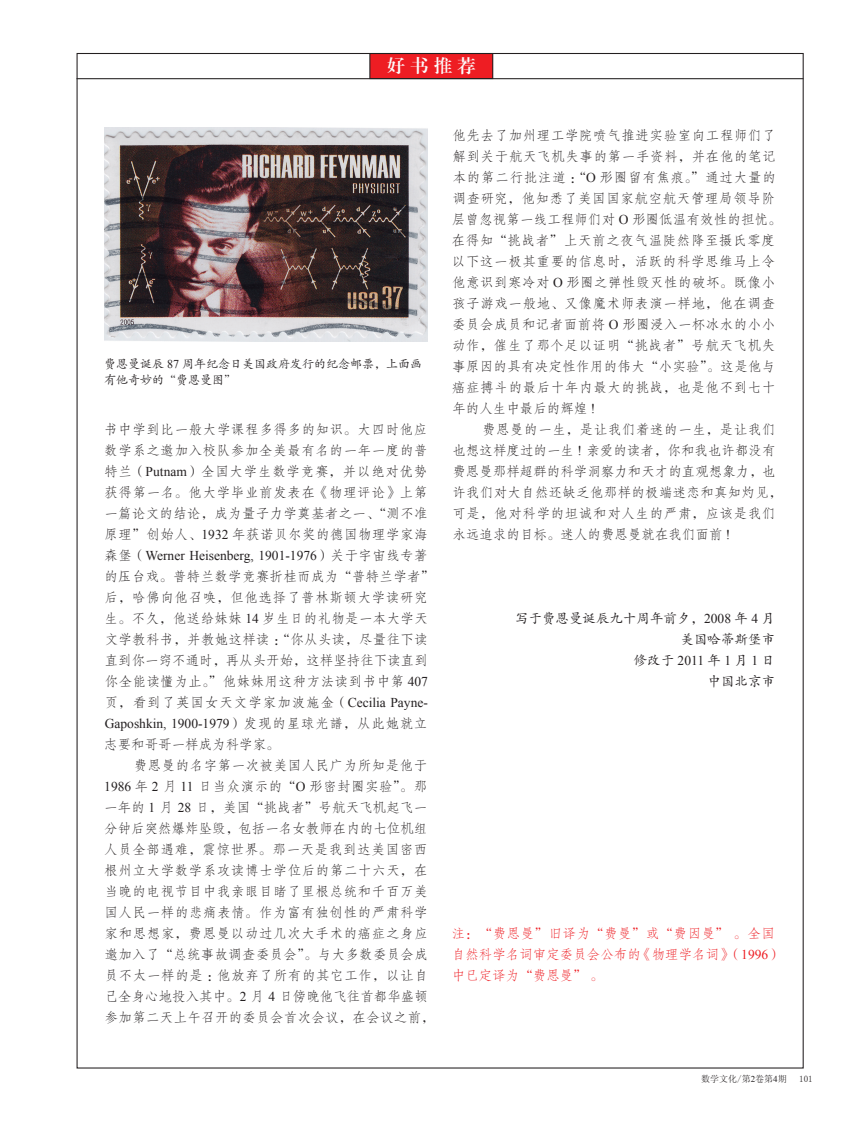
<style>
.page{position:relative;width:859px;height:1123px;background:#fff}
.page>*{position:absolute;margin:0;border:0;box-sizing:border-box;transform-origin:0 0}
.t1{font:18px "FZXBSK GBK1 0";color:#fcfcfc}
.t2{font:13.5px "FZFSK GBK1 0";letter-spacing:.04em;color:#231f20}
.t3{font:13.5px "FZFSK GBK1 0";color:#231f20}
.t4{font:13.5px "FZFSK GBK1 0";letter-spacing:.02em;color:#231f20}
.t5{font:13.5px "Times New Roman";color:#231f20}
.t6{font:13.5px/21px "FZFSK GBK1 0";color:#ee1d23}
.t7{font:13.5px "FZFSK GBK1 0";letter-spacing:.01em;color:#231f20}
.t8{font:13.5px/21px "FZKTK GBK1 0";color:#231f20;text-align:right}
.t9{font:13.5px "FZFSK GBK1 0";letter-spacing:.07em;color:#231f20}
.t10{font:12px/16.5px "FZKTK GBK1 0";color:#231f20}
.t11{font:9px "Sim Sun";color:#231f20}
.s1{font-family:"Times New Roman"}
.s2{font-family:"FZFSK GBK1 0"}
</style>
<div class="page">
<hr style="left:77px;top:78px;width:726px;height:1px;background:#231f20">
<div style="left:370px;top:54px;width:123px;height:25px;background:#ee1d23"></div>
<div style="left:369px;top:53px;width:124px;height:26px;border:1px solid #231f20"></div>
<img style="left:104px;top:128px;width:323px;height:213px">
<p class="t1" style="left:387px;top:56px;width:90px">好书推荐</p>
<p class="t10" style="left:104px;top:355px;width:319px">费恩曼诞辰 <span class="s1">87</span> 周年纪念日美国政府发行的纪念邮票，上面画有他奇妙的“费恩曼图”</p>
<p class="t2" style="left:104px;top:422px;width:325px">书中学到比一般大学课程多得多的知识。大四时他应</p>
<p class="t2" style="left:104px;top:443px;width:325px">数学系之邀加入校队参加全美最有名的一年一度的普</p>
<p class="t2" style="left:104px;top:464px;width:325px">特兰（<span class="s1">Putnam</span>）全国大学生数学竞赛，并以绝对优势</p>
<p class="t2" style="left:104px;top:485px;width:325px">获得第一名。他大学毕业前发表在《物理评论》上第</p>
<p class="t4" style="left:104px;top:506px;width:325px">一篇论文的结论，成为量子力学奠基者之一、“测不准</p>
<p class="t2" style="left:104px;top:527px;width:325px">原理”创始人、<span class="s1">1932</span> 年获诺贝尔奖的德国物理学家海</p>
<p class="t5" style="left:105px;top:546px;width:325px"><span class="s2">森堡（</span>Werner Heisenberg, 1901-1976<span class="s2">）关于宇宙线专著</span></p>
<p class="t4" style="left:104px;top:569px;width:331px">的压台戏。普特兰数学竞赛折桂而成为“普特兰学者”</p>
<p class="t2" style="left:105px;top:590px;width:325px">后，哈佛向他召唤，但他选择了普林斯顿大学读研究</p>
<p class="t2" style="left:105px;top:611px;width:325px">生。不久，他送给妹妹 <span class="s1">14</span> 岁生日的礼物是一本大学天</p>
<p class="t2" style="left:105px;top:632px;width:325px">文学教科书，并教她这样读：“你从头读，尽量往下读</p>
<p class="t3" style="left:105px;top:653px;width:325px">直到你一窍不通时，再从头开始，这样坚持往下读直到</p>
<p class="t2" style="left:105px;top:674px;width:325px">你全能读懂为止。”他妹妹用这种方法读到书中第 <span class="s1">407</span></p>
<p class="t9" style="left:105px;top:695px;width:325px">页，看到了英国女天文学家加波施金（<span class="s1">Cecilia Payne-</span></p>
<p class="t5" style="left:105px;top:714px;width:324px">Gaposhkin, 1900-1979<span class="s2">）发现的星球光譜，从此她就立</span></p>
<p class="t3" style="left:104px;top:737px;width:177px">志要和哥哥一样成为科学家。</p>
<p class="t2" style="left:134px;top:758px;width:295px">费恩曼的名字第一次被美国人民广为所知是他于</p>
<p class="t2" style="left:104px;top:779px;width:325px"><span class="s1">1986</span> 年 <span class="s1">2</span> 月 <span class="s1">11</span> 日当众演示的“<span class="s1">O</span> 形密封圈实验”。那</p>
<p class="t7" style="left:104px;top:800px;width:325px">一年的 <span class="s1">1</span> 月 <span class="s1">28</span> 日，美国“挑战者”号航天飞机起飞一</p>
<p class="t3" style="left:104px;top:821px;width:325px">分钟后突然爆炸坠毁，包括一名女教师在内的七位机组</p>
<p class="t2" style="left:104px;top:842px;width:325px">人员全部遇难，震惊世界。那一天是我到达美国密西</p>
<p class="t2" style="left:104px;top:863px;width:325px">根州立大学数学系攻读博士学位后的第二十六天，在</p>
<p class="t2" style="left:104px;top:884px;width:325px">当晚的电视节目中我亲眼目睹了里根总统和千百万美</p>
<p class="t2" style="left:104px;top:905px;width:325px">国人民一样的悲痛表情。作为富有独创性的严肃科学</p>
<p class="t2" style="left:105px;top:926px;width:325px">家和思想家，费恩曼以动过几次大手术的癌症之身应</p>
<p class="t4" style="left:105px;top:947px;width:325px">邀加入了“总统事故调查委员会”。与大多数委员会成</p>
<p class="t2" style="left:105px;top:968px;width:325px">员不太一样的是：他放弃了所有的其它工作，以让自</p>
<p class="t3" style="left:105px;top:989px;width:325px">己全身心地投入其中。<span class="s1">2</span> 月 <span class="s1">4</span> 日傍晚他飞往首都华盛顿</p>
<p class="t4" style="left:105px;top:1010px;width:331px">参加第二天上午召开的委员会首次会议，在会议之前，</p>
<p class="t2" style="left:452px;top:128px;width:325px">他先去了加州理工学院喷气推进实验室向工程师们了</p>
<p class="t2" style="left:453px;top:149px;width:325px">解到关于航天飞机失事的第一手资料，并在他的笔记</p>
<p class="t2" style="left:453px;top:170px;width:325px">本的第二行批注道：“<span class="s1">O</span> 形圈留有焦痕。”通过大量的</p>
<p class="t2" style="left:453px;top:191px;width:324px">调查研究，他知悉了美国国家航空航天管理局领导阶</p>
<p class="t7" style="left:452px;top:212px;width:331px">层曾忽视第一线工程师们对 <span class="s1">O</span> 形圈低温有效性的担忧。</p>
<p class="t2" style="left:452px;top:233px;width:325px">在得知“挑战者”上天前之夜气温陡然降至摄氏零度</p>
<p class="t2" style="left:452px;top:254px;width:325px">以下这一极其重要的信息时，活跃的科学思维马上令</p>
<p class="t2" style="left:452px;top:275px;width:325px">他意识到寒冷对 <span class="s1">O</span> 形圈之弹性毁灭性的破坏。既像小</p>
<p class="t2" style="left:452px;top:296px;width:325px">孩子游戏一般地、又像魔术师表演一样地，他在调查</p>
<p class="t2" style="left:452px;top:317px;width:325px">委员会成员和记者面前将 <span class="s1">O</span> 形圈浸入一杯冰水的小小</p>
<p class="t2" style="left:452px;top:338px;width:325px">动作，催生了那个足以证明“挑战者”号航天飞机失</p>
<p class="t4" style="left:452px;top:359px;width:325px">事原因的具有决定性作用的伟大“小实验”。这是他与</p>
<p class="t2" style="left:452px;top:380px;width:325px">癌症搏斗的最后十年内最大的挑战，也是他不到七十</p>
<p class="t3" style="left:452px;top:401px;width:144px">年的人生中最后的辉煌 <span class="s1">!</span></p>
<p class="t2" style="left:482px;top:422px;width:295px">费恩曼的一生，是让我们着迷的一生，是让我们</p>
<p class="t3" style="left:452px;top:443px;width:325px">也想这样度过的一生 <span class="s1">!</span> 亲爱的读者，你和我也许都没有</p>
<p class="t3" style="left:452px;top:464px;width:325px">费恩曼那样超群的科学洞察力和天才的直观想象力，也</p>
<p class="t4" style="left:452px;top:485px;width:331px">许我们对大自然还缺乏他那样的极端迷恋和真知灼见，</p>
<p class="t2" style="left:452px;top:506px;width:325px">可是，他对科学的坦诚和对人生的严肃，应该是我们</p>
<p class="t3" style="left:452px;top:527px;width:279px">永远追求的目标。迷人的费恩曼就在我们面前 <span class="s1">!</span></p>
<p class="t8" style="left:515px;top:608px;width:261px">写于费恩曼诞辰九十周年前夕，<span class="s1">2008</span> 年 <span class="s1">4</span> 月美国哈蒂斯堡市<br>修改于<span class="s1">2011</span>年<span class="s1">1</span>月<span class="s1">1</span>日<br>中国北京市</p>
<p class="t6" style="left:452px;top:923px;width:331px">注：“费恩曼”旧译为“费曼”或“费因曼” 。全国自然科学名词审定委员会公布的《物理学名词》（<span class="s1">1996</span>）中已定译为“费恩曼” 。</p>
<p class="t11" style="left:701px;top:1074px;width:87px">数学文化/第<span class="s1">2</span>卷第<span class="s1">4</span>期</p>
<p class="t11" style="left:799px;top:1074px;width:15px">101</p>
</div>
